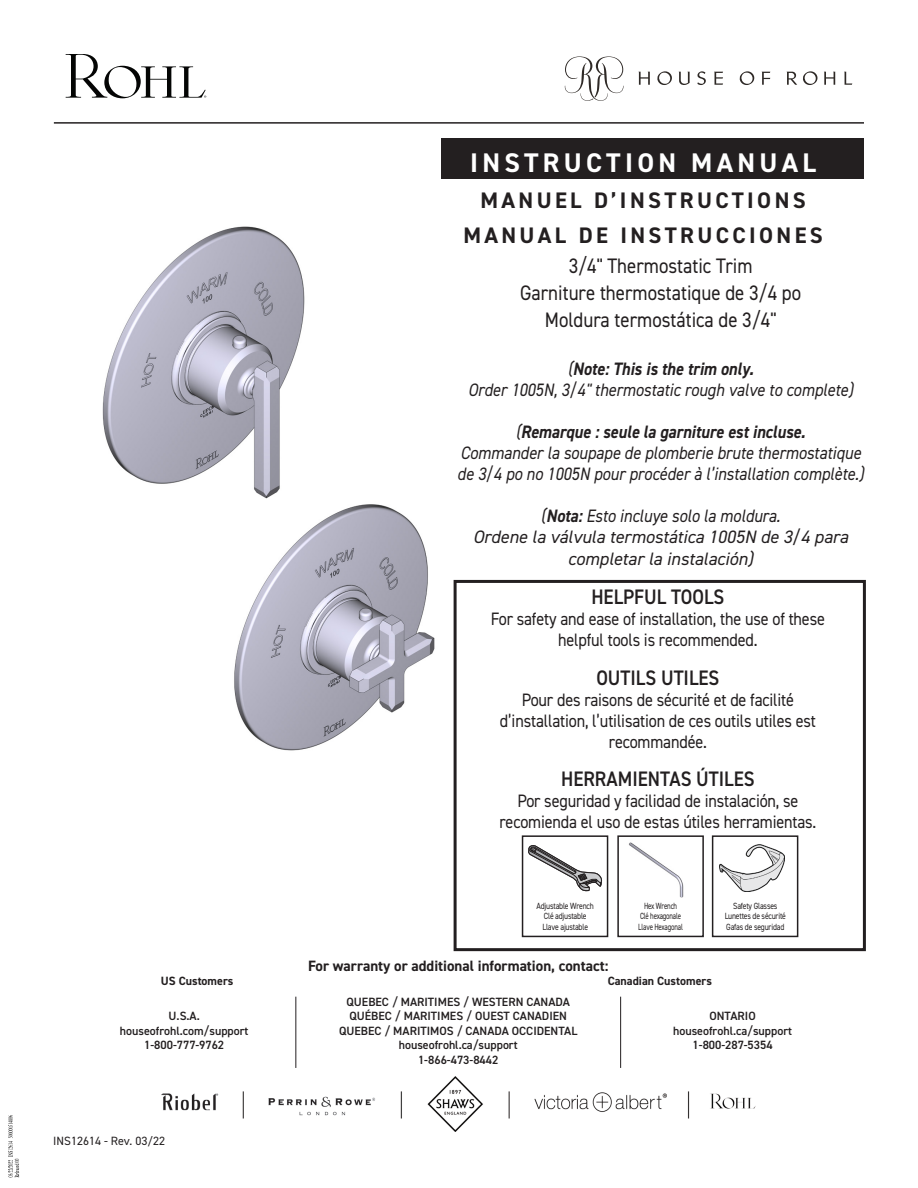
<style>
.page{position:relative;width:918px;height:1188px;background:#fff}
.page>*{position:absolute;margin:0;border:0;box-sizing:border-box;transform-origin:0 0}
.t1{font:700 27px "DIN2014";letter-spacing:.16em;color:#fff}
.t2{font:700 22.5px "DIN2014";letter-spacing:.15em;color:#231f20}
.t3{font:21px "DIN2014";color:#231f20;scale:.9 1}
.Bolded{font:600 21px "DIN2014";color:#231f20;scale:.9 1}
.Description_Content{font:18px/21px "DIN2014";letter-spacing:-.01em;color:#231f20;text-align:center;scale:.9 1}
.t4{font:italic 18px/21px "DIN2014";color:#231f20;scale:.9 1}
.t5{font:italic 18px/21.6px "DIN2014";color:#231f20;text-align:center}
.t6{font:italic 700 18px "DIN2014";color:#231f20;scale:.9 1}
.t7{font:700 15px "DIN2014";color:#231f20}
.t8{font:600 12px "DIN2014";color:#231f20}
.t9{font:700 12px "DIN2014";color:#231f20}
.t10{font:12px "DIN2014";color:#231f20}
.Caption_Text{font:9px "DIN2014";letter-spacing:-.025em;color:#231f20;scale:.85 1}
.Caption_Text-2{font:9px "DIN2014";letter-spacing:-.025em;color:#231f20;scale:.76 1}
.s1{font-weight:400}
.s2{font-weight:700}
</style>
<div class="page">
<img style="left:234px;top:504px;width:225px;height:269px">
<img style="left:102px;top:226px;width:225px;height:282px">
<div style="left:454px;top:580px;width:412px;height:371px;border:3px solid #231f20"></div>
<svg style="left:528px;top:845px;width:74px;height:47px"></svg>
<div style="left:522px;top:835px;width:86px;height:102px;border:2px solid #231f20"></div>
<img style="left:629px;top:842px;width:55px;height:56px">
<div style="left:617px;top:835px;width:87px;height:102px;border:2px solid #231f20"></div>
<img style="left:719px;top:845px;width:66px;height:46px">
<div style="left:712px;top:835px;width:86px;height:102px;border:2px solid #231f20"></div>
<svg style="left:565px;top:56px;width:58px;height:45px"></svg>
<svg style="left:638px;top:72px;width:12px;height:13px"></svg>
<svg style="left:679px;top:72px;width:11px;height:13px"></svg>
<svg style="left:697px;top:71px;width:9px;height:14px"></svg>
<svg style="left:714px;top:72px;width:9px;height:13px"></svg>
<svg style="left:739px;top:71px;width:15px;height:14px"></svg>
<svg style="left:803px;top:71px;width:15px;height:14px"></svg>
<svg style="left:657px;top:71px;width:15px;height:14px"></svg>
<svg style="left:762px;top:72px;width:8px;height:13px"></svg>
<svg style="left:787px;top:72px;width:10px;height:13px"></svg>
<svg style="left:824px;top:72px;width:11px;height:13px"></svg>
<svg style="left:844px;top:72px;width:8px;height:13px"></svg>
<svg style="left:66px;top:54px;width:140px;height:44px"></svg>
<hr style="left:54px;top:122px;width:810px;height:2px;background:#231f20">
<div style="left:442px;top:139px;width:422px;height:40px;background:#231f20"></div>
<img style="left:161px;top:1077px;width:594px;height:54px">
<hr style="left:295px;top:997px;width:1px;height:71px;background:#231f20">
<hr style="left:620px;top:997px;width:1px;height:71px;background:#231f20">
<svg style="left:8px;top:1115px;width:11px;height:62px"></svg>
<p class="t1" style="left:470px;top:145px;width:348px">INSTRUCTION MANUAL</p>
<p class="t2" style="left:481px;top:185px;width:327px">MANUEL D’INSTRUCTIONS</p>
<p class="t2" style="left:463px;top:220px;width:361px">MANUAL DE INSTRUCCIONES</p>
<p class="t3" style="left:569px;top:253px;width:206px">3/4" Thermostatic Trim</p>
<p class="t3" style="left:520px;top:280px;width:314px">Garniture thermostatique de 3/4 po</p>
<p class="t3" style="left:545px;top:307px;width:259px">Moldura termostática de 3/4"</p>
<p class="t6" style="left:568px;top:357px;width:208px"><span class="s1">(</span>Note: This is the trim only.</p>
<p class="t4" style="left:468px;top:379px;width:429px">Order 1005N, 3/4" thermostatic rough valve to complete)</p>
<p class="t6" style="left:516px;top:420px;width:323px"><span class="s1">(</span>Remarque : seule la garniture est incluse.</p>
<p class="t4" style="left:457px;top:442px;width:453px">Commander la soupape de plomberie brute thermostatique de 3/4 po no 1005N pour procéder à l’installation complète.)</p>
<p class="t4" style="left:541px;top:505px;width:267px">(<span class="s2">Nota:</span> Esto incluye solo la moldura.</p>
<p class="t5" style="left:473px;top:526px;width:377px">Ordene la válvula termostática 1005N de 3/4 para completar la instalación)</p>
<p class="Bolded" style="left:591px;top:583px;width:149px">HELPFUL TOOLS</p>
<p class="Description_Content" style="left:491px;top:608px;width:373px">For safety and ease of installation, the use of these helpful tools is recommended.</p>
<p class="Bolded" style="left:596px;top:664px;width:138px">OUTILS UTILES</p>
<p class="Description_Content" style="left:500px;top:689px;width:353px">Pour des raisons de sécurité et de facilité d’installation, l’utilisation de ces outils utiles est recommandée.</p>
<p class="Bolded" style="left:561px;top:765px;width:217px">HERRAMIENTAS ÚTILES</p>
<p class="Description_Content" style="left:499px;top:790px;width:354px">Por seguridad y facilidad de instalación, se recomienda el uso de estas útiles herramientas.</p>
<p class="Caption_Text" style="left:537px;top:900px;width:69px">Adjustable Wrench</p>
<p class="Caption_Text" style="left:544px;top:911px;width:52px">Clé adjustable</p>
<p class="Caption_Text" style="left:542px;top:921px;width:55px">Llave ajustable</p>
<p class="t7" style="left:308px;top:955px;width:302px">For warranty or additional information, contact:</p>
<p class="Caption_Text-2" style="left:644px;top:900px;width:45px">Hex Wrench</p>
<p class="Caption_Text-2" style="left:640px;top:911px;width:56px">Clé hexagonale</p>
<p class="Caption_Text-2" style="left:638px;top:921px;width:60px">Llave Hexagonal</p>
<p class="Caption_Text" style="left:733px;top:900px;width:54px">Safety Glasses</p>
<p class="Caption_Text" style="left:725px;top:911px;width:74px">Lunettes de sécurité</p>
<p class="Caption_Text" style="left:726px;top:921px;width:70px">Gafas de seguridad</p>
<p class="t9" style="left:161px;top:973px;width:74px">US Customers</p>
<p class="t9" style="left:608px;top:973px;width:106px">Canadian Customers</p>
<p class="t8" style="left:169px;top:1008px;width:33px">U.S.A.</p>
<p class="t8" style="left:120px;top:1023px;width:130px">houseofrohl.com/support</p>
<p class="t8" style="left:144px;top:1037px;width:82px">1-800-777-9762</p>
<p class="t8" style="left:347px;top:994px;width:225px">QUEBEC / MARITIMES / WESTERN CANADA</p>
<p class="t8" style="left:350px;top:1008px;width:219px">QUÉBEC / MARITIMES / OUEST CANADIEN</p>
<p class="t8" style="left:339px;top:1023px;width:240px">QUEBEC / MARITIMOS / CANADA OCCIDENTAL</p>
<p class="t8" style="left:399px;top:1037px;width:120px">houseofrohl.ca/support</p>
<p class="t8" style="left:418px;top:1052px;width:82px">1-866-473-8442</p>
<p class="t8" style="left:709px;top:1008px;width:48px">ONTARIO</p>
<p class="t8" style="left:673px;top:1023px;width:120px">houseofrohl.ca/support</p>
<p class="t8" style="left:693px;top:1037px;width:82px">1-800-287-5354</p>
<p class="t10" style="left:53px;top:1133px;width:114px">INS12614 - Rev. 03/22</p>
</div>
